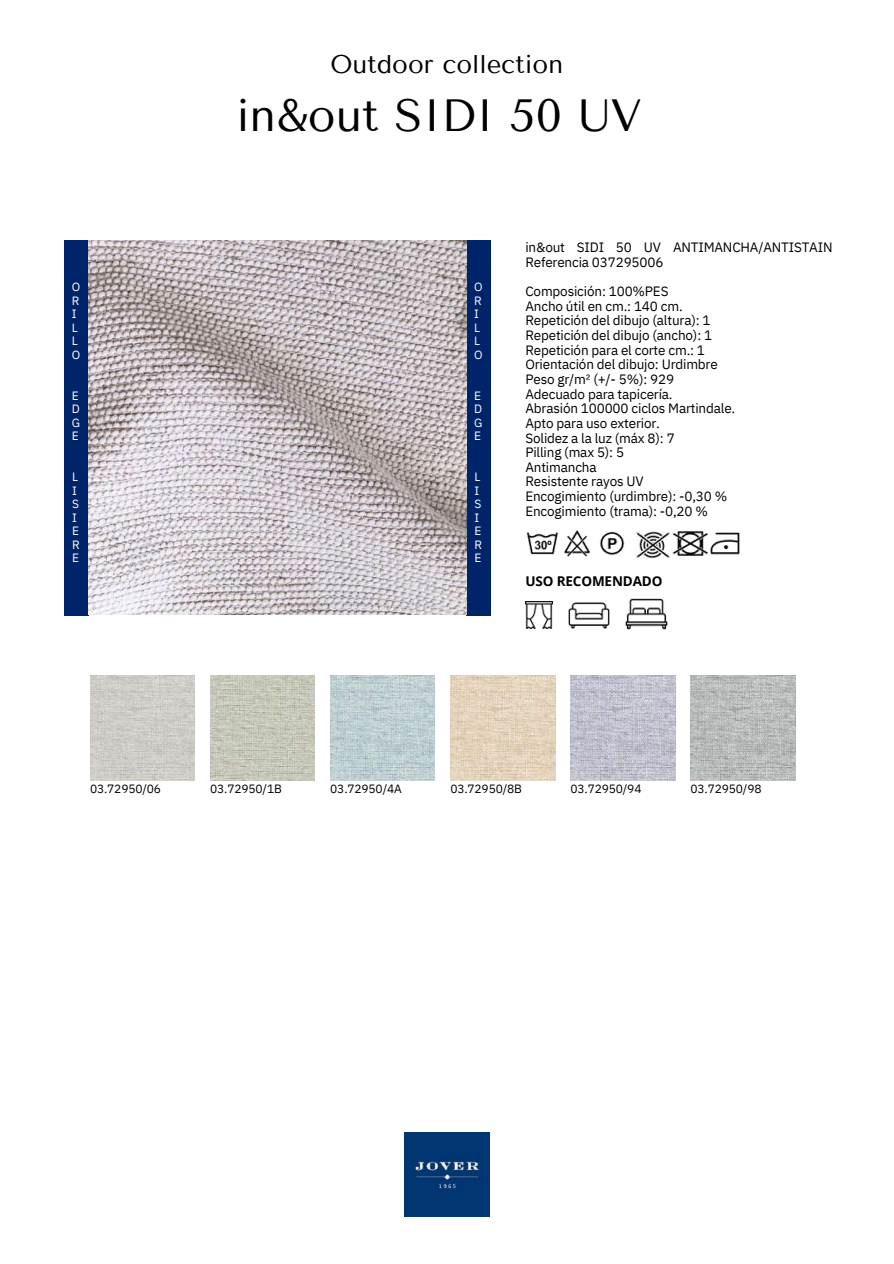
<style>
.page{position:relative;width:894px;height:1264px;background:#fff}
.page>*{position:absolute;margin:0;border:0;box-sizing:border-box;transform-origin:0 0}
.t1{font:45px "Tenor Sans";color:#000}
.t2{font:25.5px "Tenor Sans";color:#000}
.t3{font:13.5px/14.7px "IBM Plex Sans";letter-spacing:-.015em;color:#000}
.t4{font:700 13.5px "Open Sans";letter-spacing:-.01em;color:#000}
.t5{font:12px "IBM Plex Sans";letter-spacing:-.015em;color:#000}
.t6{font:12px/13.5px "IBM Plex Sans";color:#fff}
</style>
<div class="page">
<div style="left:64px;top:240px;width:24px;height:375px;background:#00246a"></div>
<div style="left:466px;top:240px;width:24px;height:375px;background:#00246a"></div>
<img style="left:90px;top:675px;width:105px;height:105px">
<img style="left:210px;top:675px;width:105px;height:105px">
<img style="left:330px;top:675px;width:105px;height:105px">
<img style="left:450px;top:675px;width:105px;height:105px">
<img style="left:570px;top:675px;width:105px;height:105px">
<img style="left:690px;top:675px;width:105px;height:105px">
<img style="left:404px;top:1132px;width:85px;height:84px">
<img style="left:88px;top:240px;width:378px;height:375px">
<img style="left:526px;top:532px;width:32px;height:23px">
<img style="left:564px;top:530px;width:27px;height:27px">
<img style="left:600px;top:531px;width:25px;height:24px">
<img style="left:636px;top:532px;width:34px;height:27px">
<img style="left:672px;top:531px;width:68px;height:25px">
<img style="left:525px;top:601px;width:27px;height:27px">
<img style="left:568px;top:602px;width:41px;height:27px">
<img style="left:625px;top:598px;width:42px;height:32px">
<p class="t6" style="left:72px;top:280px;width:10px">O<br>R<br>I<br>L<br>L<br>O</p>
<p class="t6" style="left:72px;top:388px;width:10px;text-align:justify">E D G E</p>
<p class="t6" style="left:72px;top:470px;width:9px">L<br>I<br>S<br>I<br>E<br>R<br>E</p>
<h2 class="t2" style="left:330px;top:50px;width:234px">Outdoor collection</h2>
<h1 class="t1" style="left:236px;top:90px;width:407px">in&amp;out SIDI 50 UV</h1>
<p class="t6" style="left:474px;top:280px;width:10px">O<br>R<br>I<br>L<br>L<br>O</p>
<p class="t6" style="left:474px;top:388px;width:10px;text-align:justify">E D G E</p>
<p class="t6" style="left:474px;top:470px;width:9px">L<br>I<br>S<br>I<br>E<br>R<br>E</p>
<p class="t3" style="left:525px;top:240px;width:308px">in&amp;out SIDI 50 UV ANTIMANCHA/ANTISTAIN<br>Referencia 037295006</p>
<p class="t3" style="left:525px;top:284px;width:211px">Composición: 100%PES<br>Ancho útil en cm.: 140 cm.<br>Repetición del dibujo (altura): 1<br>Repetición del dibujo (ancho): 1<br>Repetición para el corte cm.: 1<br>Orientación del dibujo: Urdimbre<br>Peso gr/m² (+/- 5%): 929<br>Adecuado para tapicería.<br>Abrasión 100000 ciclos Martindale.<br>Apto para uso exterior.<br>Solidez a la luz (máx 8): 7<br>Pilling (max 5): 5<br>Antimancha<br>Resistente rayos UV<br>Encogimiento (urdimbre): -0,30 %<br>Encogimiento (trama): -0,20 %</p>
<p class="t4" style="left:525px;top:572px;width:138px">USO RECOMENDADO</p>
<p class="t5" style="left:90px;top:781px;width:73px">03.72950/06</p>
<p class="t5" style="left:210px;top:781px;width:73px">03.72950/1B</p>
<p class="t5" style="left:330px;top:781px;width:73px">03.72950/4A</p>
<p class="t5" style="left:450px;top:781px;width:73px">03.72950/8B</p>
<p class="t5" style="left:570px;top:781px;width:73px">03.72950/94</p>
<p class="t5" style="left:690px;top:781px;width:73px">03.72950/98</p>
</div>
